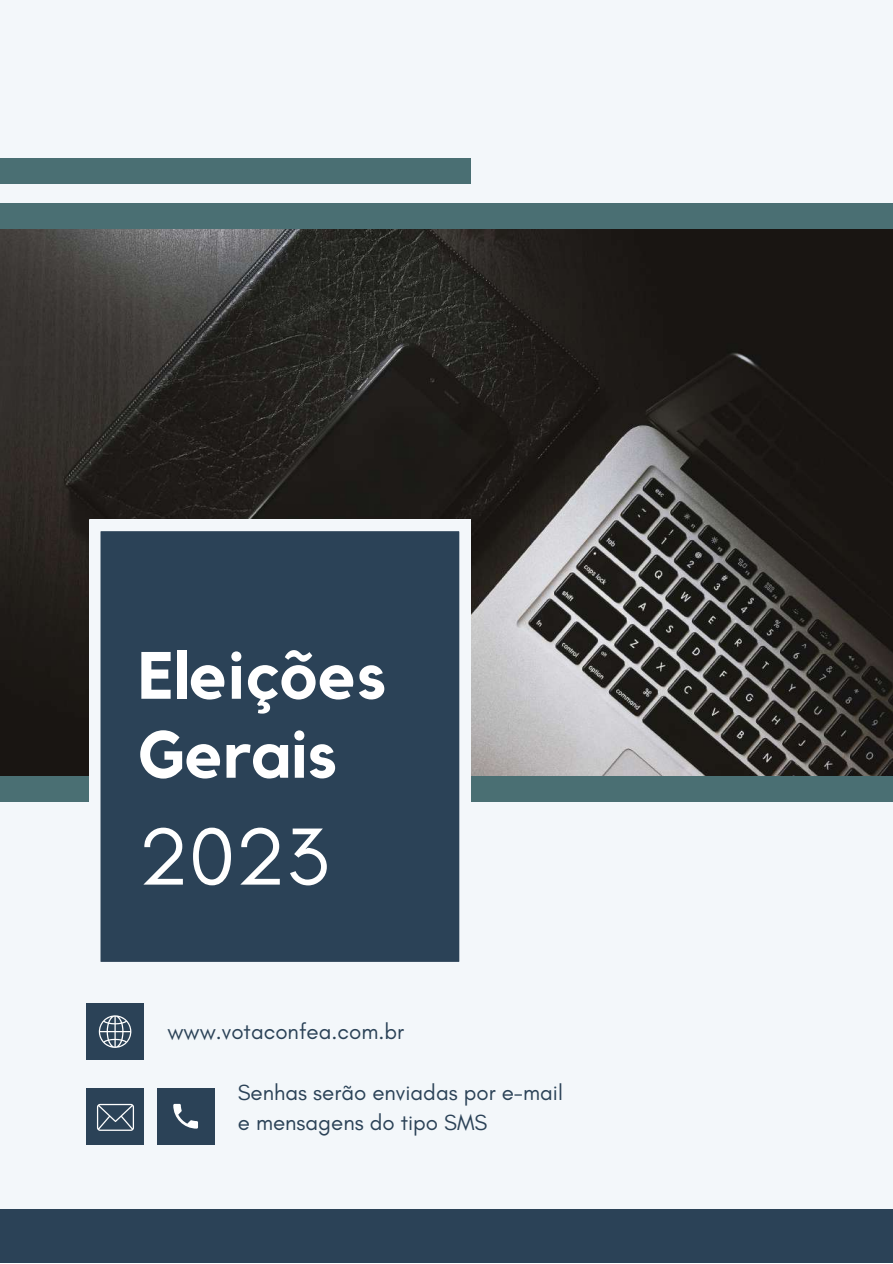
<style>
.page{position:relative;width:893px;height:1264px;background:#fff}
.page>*{position:absolute;margin:0;border:0;box-sizing:border-box;transform-origin:0 0}
.t1{font:82.5px "Glacial Indifference";color:#fff}
.t2{font:700 66px/78.9px "Kollektif";color:#fff}
.t3{font:22.35px/30.3px "Glacial Indifference";color:#2b4257}
</style>
<div class="page">
<div style="left:0;top:0;width:892px;height:1262px;background:#f3f7fa"></div>
<img style="left:0;top:228px;width:892px;height:548px">
<div style="left:0;top:776px;width:892px;height:25px;background:#4a6f73"></div>
<div style="left:0;top:1208px;width:892px;height:54px;background:#2b4257"></div>
<svg style="left:89px;top:520px;width:381px;height:442px"></svg>
<div style="left:0;top:203px;width:892px;height:25px;background:#4a6f73"></div>
<div style="left:157px;top:1087px;width:57px;height:57px;background:#2b4257"></div>
<svg style="left:173px;top:1103px;width:25px;height:25px"></svg>
<div style="left:87px;top:1003px;width:57px;height:57px;background:#2b4257"></div>
<svg style="left:98px;top:1015px;width:34px;height:33px"></svg>
<div style="left:0;top:159px;width:470px;height:25px;background:#4a6f73"></div>
<div style="left:87px;top:1087px;width:57px;height:57px;background:#2b4257"></div>
<svg style="left:97px;top:1103px;width:37px;height:27px"></svg>
<h2 class="t2" style="left:138px;top:639px;width:249px">Eleições<br>Gerais</h2>
<h1 class="t1" style="left:138px;top:806px;width:192px">2023</h1>
<p class="t3" style="left:167px;top:1015px;width:238px">www.votaconfea.com.br</p>
<p class="t3" style="left:238px;top:1076px;width:326px">Senhas serão enviadas por e-mail e mensagens do tipo SMS</p>
</div>
